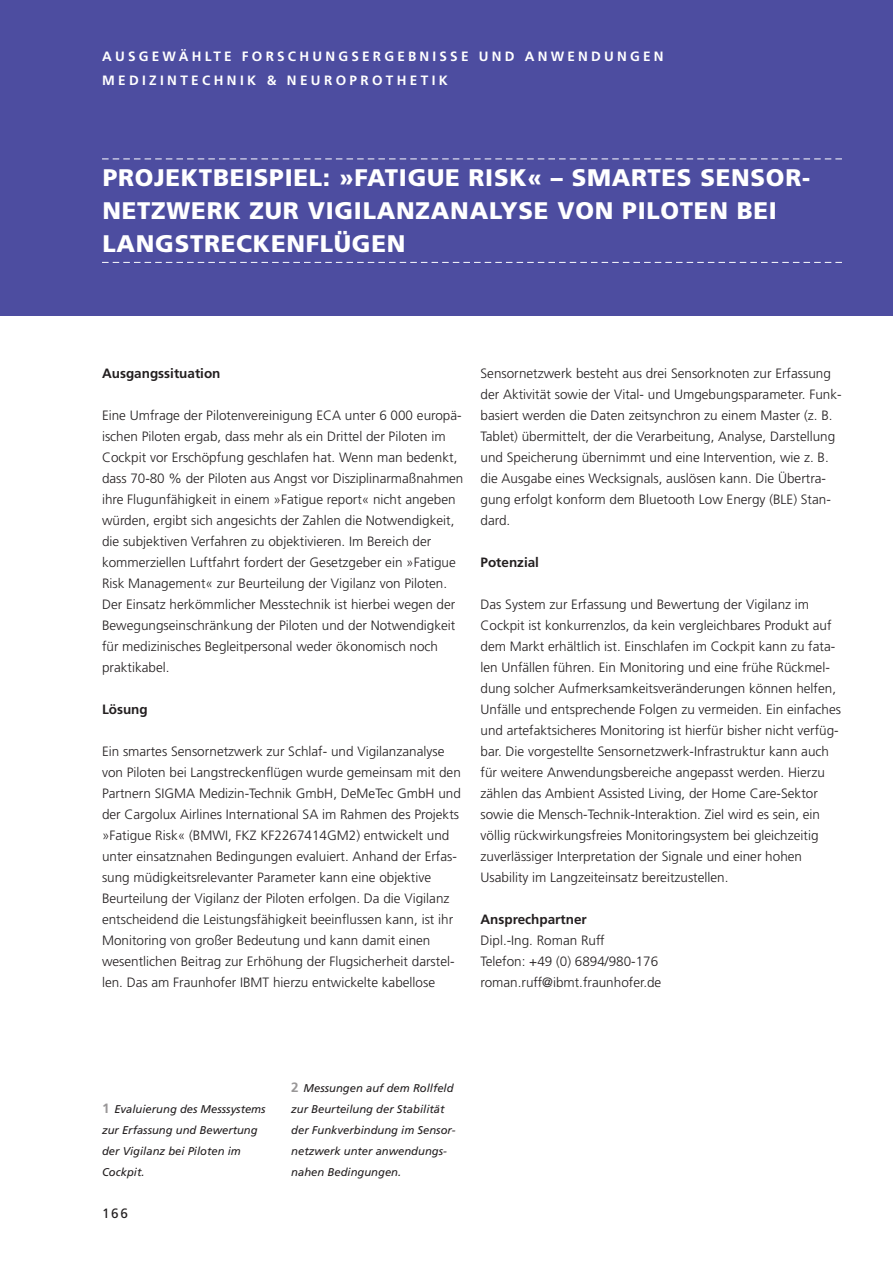
<style>
.page{position:relative;width:893px;height:1263px;background:#fff}
.page>*{position:absolute;margin:0;border:0;box-sizing:border-box;transform-origin:0 0}
.t1{font:900 24px "Frutiger LT Std";letter-spacing:.03em;color:#fff}
.t2{font:300 13.5px/21px "Frutiger LT Std";color:#231f20}
.t3{font:700 13.5px "Frutiger LT Std";letter-spacing:.24em;color:#fff}
.t4{font:700 13.5px "Frutiger LT Std";color:#231f20}
.t5{font:13.5px "Frutiger LT Std";color:#231f20}
.t6{font:italic 11.25px/21px "Frutiger LT Std";color:#231f20}
.s1{font-weight:700;font-style:normal;font-size:13.5px;color:#999798}
</style>
<div class="page">
<div style="left:0;top:0;width:893px;height:315px;background:#4d4da0"></div>
<svg style="left:102px;top:158px;width:740px;height:1px"></svg>
<svg style="left:102px;top:262px;width:740px;height:1px"></svg>
<p class="t3" style="left:102px;top:49px;width:563px">AUSG EWÄHLTE FORSCHUNG SERG EB NI SSE UND ANWENDUNG EN</p>
<p class="t3" style="left:102px;top:72px;width:347px">M EDI ZI NTECHNI K &amp; N EUROPROTHETI K</p>
<h1 class="t1" style="left:103px;top:163px;width:32px">PROJE</h1>
<h1 class="t1" style="left:181px;top:163px;width:33px">KTBEISPIEL</h1>
<h1 class="t1" style="left:323px;top:163px;width:45px">: »FATI</h1>
<h1 class="t1" style="left:408px;top:163px;width:221px">GUE RISK« – SMARTES</h1>
<h1 class="t1" style="left:700px;top:163px;width:34px">SENSOR</h1>
<h1 class="t1" style="left:802px;top:163px;width:9px">-</h1>
<h1 class="t1" style="left:102px;top:196px;width:17px">NET</h1>
<h1 class="t1" style="left:151px;top:196px;width:219px">ZWERK ZUR VIGILAN</h1>
<h1 class="t1" style="left:416px;top:196px;width:35px">ZANAL</h1>
<h1 class="t1" style="left:500px;top:196px;width:76px">YSE VON</h1>
<h1 class="t1" style="left:622px;top:196px;width:31px">PILOTEN</h1>
<h1 class="t1" style="left:737px;top:196px;width:14px">BEI</h1>
<h1 class="t1" style="left:102px;top:229px;width:89px">LANGSTREC</h1>
<h1 class="t1" style="left:253px;top:229px;width:135px">KEN FLÜGEN</h1>
<p class="t4" style="left:102px;top:365px;width:120px">AUSGANGSSITUATION</p>
<p class="t2" style="left:102px;top:405px;width:363px">Eine Umfrage der Pilotenvereinigung ECA unter 6 000 europä&shy;ischen Piloten ergab, dass mehr als ein Drittel der Piloten im Cockpit vor Erschöpfung geschlafen hat. Wenn man bedenkt, dass 70-80 % der Piloten aus Angst vor Disziplinarmaßnahmen ihre Flugunfähigkeit in einem »Fatigue report« nicht angeben würden, ergibt sich angesichts der Zahlen die Notwendigkeit, die subjektiven Verfahren zu objektivieren. Im Bereich der kommerziellen Luftfahrt fordert der Gesetzgeber ein »Fatigue Risk Management« zur Beurteilung der Vigilanz von Piloten.<br>Der Einsatz herkömmlicher Messtechnik ist hierbei wegen der Bewegungseinschränkung der Piloten und der Notwendigkeit für medizinisches Begleitpersonal weder ökonomisch noch praktikabel.</p>
<p class="t4" style="left:102px;top:701px;width:47px">LÖSUNG</p>
<p class="t2" style="left:102px;top:741px;width:360px">Ein smartes Sensornetzwerk zur Schlaf- und Vigilanzanalyse von Piloten bei Langstreckenflügen wurde gemeinsam mit den Partnern SIGMA Medizin-Technik GmbH, DeMeTec GmbH und der Cargolux Airlines International SA im Rahmen des Projekts »Fatigue Risk« (BMWI, FKZ KF2267414GM2) entwickelt und unter einsatznahen Bedingungen evaluiert. Anhand der Erfas&shy;sung müdigkeitsrelevanter Parameter kann eine objektive Beurteilung der Vigilanz der Piloten erfolgen. Da die Vigilanz entscheidend die Leistungsfähigkeit beeinflussen kann, ist ihr Monitoring von großer Bedeutung und kann damit einen wesentlichen Beitrag zur Erhöhung der Flugsicherheit darstel&shy;len. Das am Fraunhofer IBMT hierzu entwickelte kabellose</p>
<p class="t2" style="left:480px;top:363px;width:363px">Sensornetzwerk besteht aus drei Sensorknoten zur Erfassung der Aktivität sowie der Vital- und Umgebungsparameter. Funk&shy;basiert werden die Daten zeitsynchron zu einem Master (z. B.<br>Tablet) übermittelt, der die Verarbeitung, Analyse, Darstellung und Speicherung übernimmt und eine Intervention, wie z. B. die Ausgabe eines Wecksignals, auslösen kann. Die Übertra&shy;gung erfolgt konform dem Bluetooth Low Energy (BLE) Stan&shy;dard.</p>
<p class="t4" style="left:480px;top:555px;width:60px">POTENZIAL</p>
<p class="t2" style="left:480px;top:594px;width:362px">Das System zur Erfassung und Bewertung der Vigilanz im Cockpit ist konkurrenzlos, da kein vergleichbares Produkt auf dem Markt erhältlich ist. Einschlafen im Cockpit kann zu fata&shy;len Unfällen führen. Ein Monitoring und eine frühe Rückmel&shy;dung solcher Aufmerksamkeitsveränderungen können helfen, Unfälle und entsprechende Folgen zu vermeiden. Ein einfaches und artefaktsicheres Monitoring ist hierfür bisher nicht verfüg&shy;bar. Die vorgestellte Sensornetzwerk-Infrastruktur kann auch für weitere Anwendungsbereiche angepasst werden. Hierzu zählen das Ambient Assisted Living, der Home Care-Sektor sowie die Mensch-Technik-Interaktion. Ziel wird es sein, ein völlig rückwirkungsfreies Monitoringsystem bei gleichzeitig zuverlässiger Interpretation der Signale und einer hohen Usability im Langzeiteinsatz bereitzustellen.</p>
<p class="t4" style="left:480px;top:912px;width:108px">ANSPRECHPARTNER</p>
<p class="t2" style="left:480px;top:930px;width:182px">Dipl.-Ing. Roman Ruff<br>Telefon: +49 (0) 6894/980-176 roman.ruff@ibmt.fraunhofer.de</p>
<p class="t6" style="left:102px;top:1099px;width:165px"><span class="s1">1</span> Evaluierung des Messsystems zur Erfassung und Bewertung der Vigilanz bei Piloten im<br>Cockpit.</p>
<p class="t5" style="left:102px;top:1205px;width:27px">166</p>
<p class="t6" style="left:291px;top:1078px;width:166px"><span class="s1">2</span> Messungen auf dem Rollfeld zur Beurteilung der Stabilität der Funkverbindung im Sensor&shy;netzwerk unter anwendungs&shy;nahen Bedingungen.</p>
</div>
